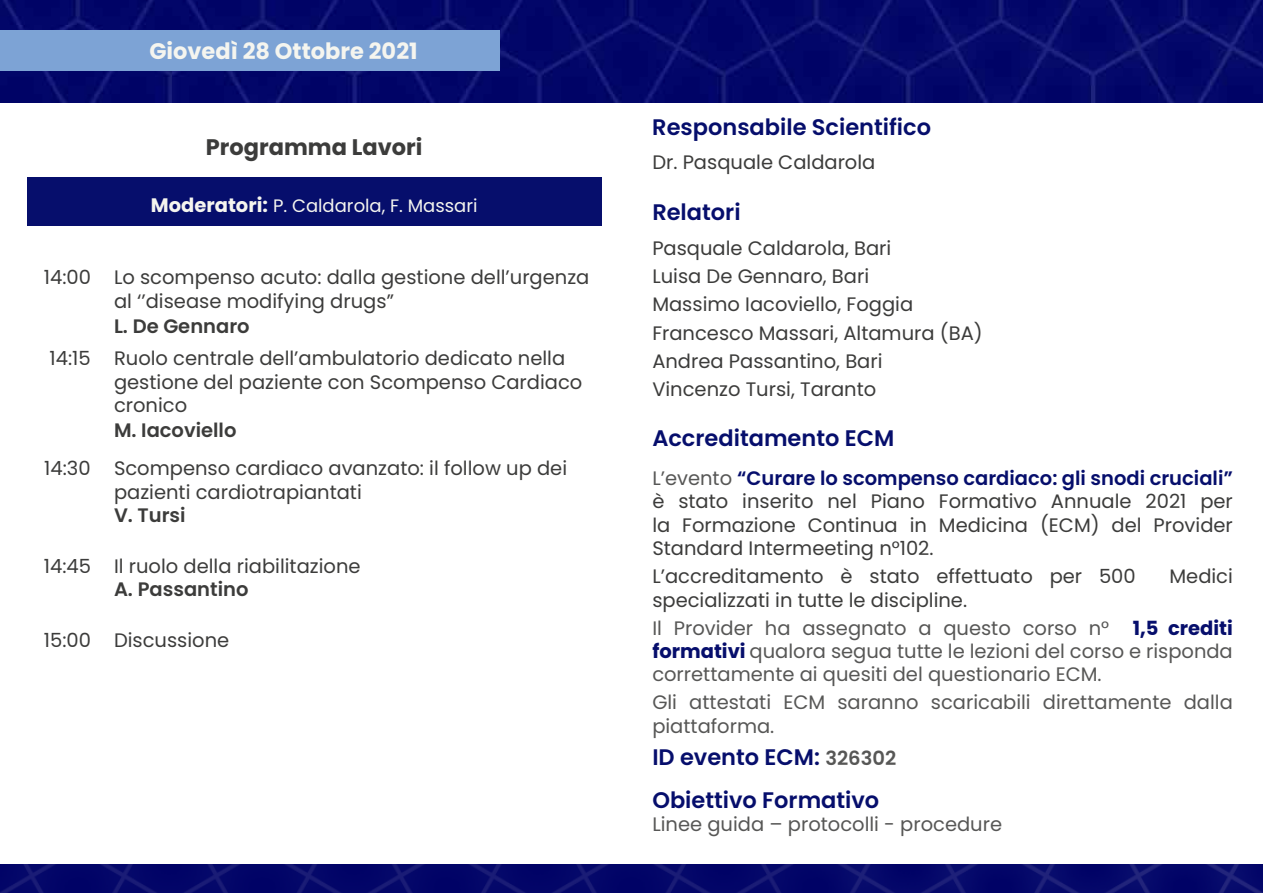
<style>
.page{position:relative;width:1263px;height:893px;background:#fff}
.page>*{position:absolute;margin:0;border:0;box-sizing:border-box;transform-origin:0 0}
.t1{font:600 22.5px/42.9px "Poppins";color:#060e6c}
.t2{font:700 22.5px "Poppins";color:#f5f5ef}
.t3{font:700 22.5px "Poppins";color:#3c3c3b}
.t4{font:19.5px/23.4px "Poppins";color:#3c3c3b}
.t5{font:19.5px/23.4px "Poppins";color:#575756}
.t6{font:600 19.5px "Poppins";color:#3c3c3b}
.t7{font:18px "Poppins";color:#f5f5ef}
.s1{font-weight:700;font-size:19.5px}
.s2{color:#575756}
.s3{font-weight:600;color:#060e6c}
.s4{color:#3c3c3b}
.s5{font-weight:700;color:#060e6c}
.s6{font-size:19.5px;color:#575756}
</style>
<div class="page">
<img style="left:0;top:0;width:1263px;height:103px">
<div style="left:0;top:30px;width:500px;height:40px;background:#7da3d5"></div>
<div style="left:27px;top:177px;width:574px;height:48px;background:#060e6c"></div>
<img style="left:0;top:864px;width:1263px;height:29px">
<p class="t2" style="left:149px;top:38px;width:270px">Giovedì 28 Ottobre 2021</p>
<p class="t3" style="left:206px;top:134px;width:218px">Programma Lavori</p>
<p class="t7" style="left:151px;top:195px;width:328px"><span class="s1">Moderatori:</span> P. Caldarola, F. Massari</p>
<p class="t4" style="left:114px;top:266px;width:477px;text-indent:-70px">14:00 Lo scompenso acuto: dalla gestione dell’urgenza al ‘’disease modifying drugs”</p>
<p class="t6" style="left:114px;top:315px;width:137px">L. De Gennaro</p>
<p class="t4" style="left:114px;top:347px;width:470px;text-indent:-64px">14:15 Ruolo centrale dell’ambulatorio dedicato nella gestione del paziente con Scompenso Cardiaco cronico</p>
<p class="t6" style="left:114px;top:419px;width:124px">M. Iacoviello</p>
<p class="t4" style="left:114px;top:457px;width:455px;text-indent:-70px">14:30 Scompenso cardiaco avanzato: il follow up dei pazienti cardiotrapiantati</p>
<p class="t6" style="left:114px;top:504px;width:73px">V. Tursi</p>
<p class="t4" style="left:44px;top:554px;width:318px">14:45 Il ruolo della riabilitazione</p>
<p class="t6" style="left:114px;top:578px;width:136px">A. Passantino</p>
<p class="t4" style="left:44px;top:628px;width:187px">15:00 Discussione</p>
<p class="t1" style="left:652px;top:106px;width:280px">Responsabile Scientifico</p>
<p class="t4" style="left:652px;top:151px;width:225px">Dr. Pasquale Caldarola</p>
<p class="t1" style="left:652px;top:191px;width:90px">Relatori</p>
<p class="t4" style="left:652px;top:234px;width:332px;line-height:28.2px">Pasquale Caldarola, Bari<br>Luisa De Gennaro, Bari<br>Massimo Iacoviello, Foggia<br>Francesco Massari, Altamura (BA)<br>Andrea Passantino, Bari<br>Vincenzo Tursi, Taranto</p>
<p class="t1" style="left:652px;top:417px;width:243px">Accreditamento ECM</p>
<p class="t4" style="left:652px;top:467px;width:582px;text-align:justify"><span class="s2">L’evento</span> <span class="s3">“Curare lo scompenso cardiaco: gli snodi cruciali” </span>è stato inserito nel Piano Formativo Annuale 2021 per la Formazione Continua in Medicina (ECM) del Provider Standard Intermeeting n°102.</p>
<p class="t4" style="left:652px;top:565px;width:485px">L’accreditamento è stato effettuato per 500</p>
<p class="t4" style="left:1169px;top:565px;width:65px">Medici</p>
<p class="t5" style="left:652px;top:586px;width:582px;line-height:27.9px"><span class="s4">specializzati in tutte le discipline.<br></span>Il Provider ha assegnato a questo corso n° <span class="s5">1,5 crediti</span></p>
<p class="t5" style="left:652px;top:639px;width:582px"><span class="s5">formativi</span> qualora segua tutte le lezioni del corso e risponda correttamente ai quesiti del questionario ECM.</p>
<p class="t5" style="left:652px;top:691px;width:582px">Gli attestati ECM saranno scaricabili direttamente dalla piattaforma.</p>
<p class="t1" style="left:652px;top:736px;width:245px">ID evento ECM: <span class="s6">326302<br></span>Obiettivo Formativo</p>
<p class="t5" style="left:652px;top:813px;width:351px">Linee guida – protocolli - procedure</p>
</div>
